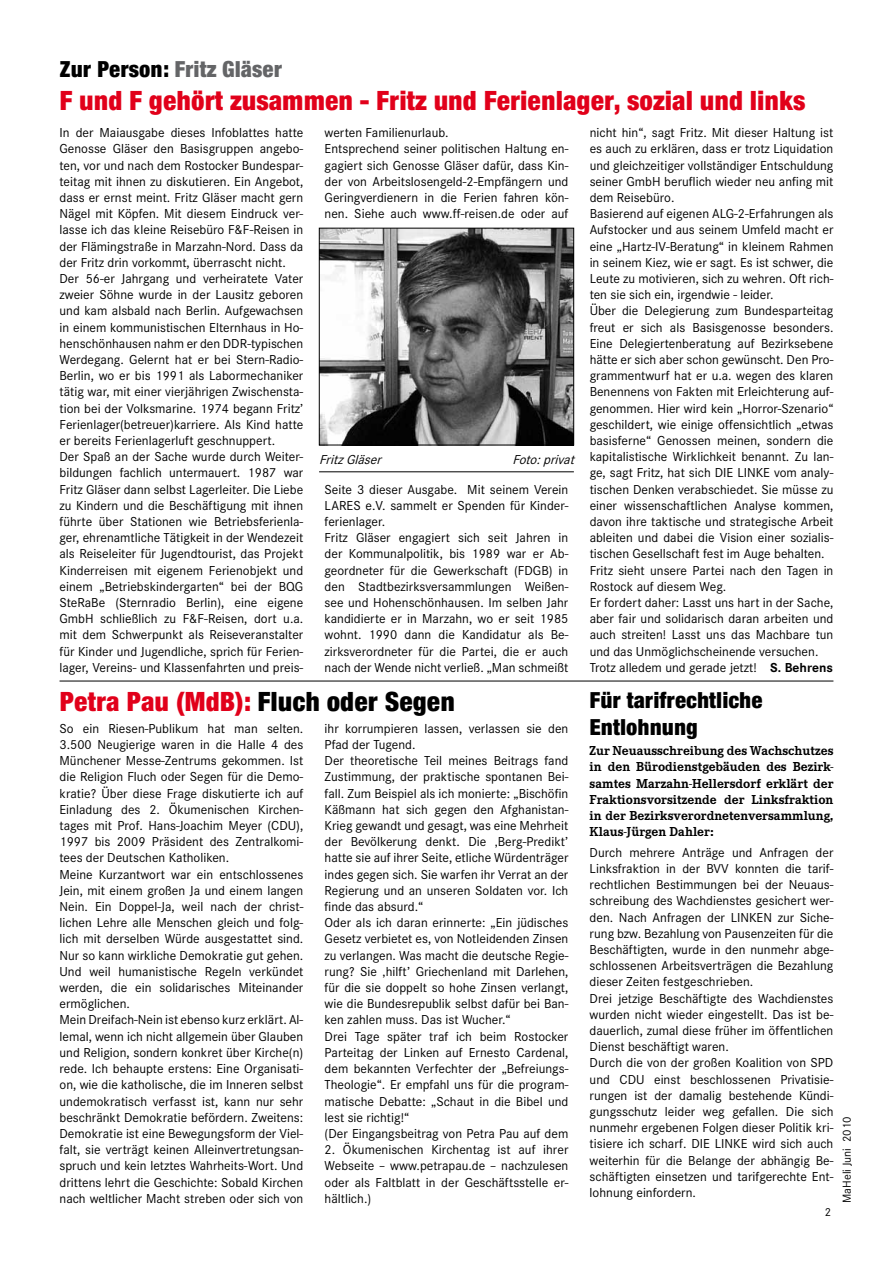
<style>
.page{position:relative;width:893px;height:1263px;background:#fff}
.page>*{position:absolute;margin:0;border:0;box-sizing:border-box;transform-origin:0 0}
.t1{font:900 27px "Neue Helvetica Condensed BQ";color:#e1001a}
.t2{font:900 22.5px/27px "Neue Helvetica Condensed BQ";color:#000}
.t3{font:900 22.5px "Neue Helvetica Condensed BQ";color:#646567}
.t4{font:13.5px/16.2px "Corporate S";color:#000}
.t5{font:700 13.5px/16.2px "Corporate E";color:#000;text-align:justify}
.t6{font:italic 13.5px "Corporate S";color:#000}
.t7{font:12px "Corporate S";color:#000}
.s1{color:#000}
.s2{font-weight:700}
</style>
<div class="page">
<hr style="left:60px;top:681px;width:773px;height:1px;background:#000">
<img style="left:321px;top:230px;width:251px;height:213px">
<div style="left:319px;top:228px;width:255px;height:217px;border:1px solid #000"></div>
<hr style="left:319px;top:471px;width:255px;height:1px;background:#000">
<h2 class="t3" style="left:60px;top:55px;width:224px"><span class="s1">Zur Person:</span> Fritz Gläser</h2>
<h1 class="t1" style="left:60px;top:83px;width:747px">F und F gehört zusammen - Fritz und Ferienlager, sozial und links</h1>
<p class="t4" style="left:60px;top:125px;width:245px">In der Maiausgabe dieses Infoblattes hatte Genosse Gläser den Basisgruppen angebo&shy;ten, vor und nach dem Rostocker Bundespar&shy;teitag mit ihnen zu diskutieren. Ein Angebot, dass er ernst meint. Fritz Gläser macht gern Nägel mit Köpfen. Mit diesem Eindruck ver&shy;lasse ich das kleine Reisebüro F&amp;F-Reisen in der Flämingstraße in Marzahn-Nord. Dass da der Fritz drin vorkommt, überrascht nicht.<br>Der 56-er Jahrgang und verheiratete Vater zweier Söhne wurde in der Lausitz geboren und kam alsbald nach Berlin. Aufgewachsen in einem kommunistischen Elternhaus in Ho&shy;henschönhausen nahm er den DDR-typischen Werdegang. Gelernt hat er bei Stern-Radio-Berlin, wo er bis 1991 als Labormechaniker tätig war, mit einer vierjährigen Zwischensta&shy;tion bei der Volksmarine. 1974 begann Fritz’ Ferienlager(betreuer)karriere. Als Kind hatte er bereits Ferienlagerluft geschnuppert.<br>Der Spaß an der Sache wurde durch Weiter&shy;bildungen fachlich untermauert. 1987 war Fritz Gläser dann selbst Lagerleiter. Die Liebe zu Kindern und die Beschäftigung mit ihnen führte über Stationen wie Betriebsferienla&shy;ger, ehrenamtliche Tätigkeit in der Wendezeit als Reiseleiter für Jugendtourist, das Projekt Kinderreisen mit eigenem Ferienobjekt und einem „Betriebskindergarten“ bei der BQG SteRaBe (Sternradio Berlin), eine eigene GmbH schließlich zu F&amp;F-Reisen, dort u.a. mit dem Schwerpunkt als Reiseveranstalter für Kinder und Jugendliche, sprich für Ferien&shy;lager, Vereins- und Klassenfahrten und preis-</p>
<p class="t4" style="left:325px;top:125px;width:245px">werten Familienurlaub.<br>Entsprechend seiner politischen Haltung en&shy;gagiert sich Genosse Gläser dafür, dass Kin&shy;der von Arbeitslosengeld-2-Empfängern und Geringverdienern in die Ferien fahren kön&shy;nen. Siehe auch www.ff-reisen.de oder auf</p>
<p class="t6" style="left:319px;top:451px;width:67px">FritzGläser</p>
<p class="t6" style="left:512px;top:451px;width:67px">Foto:privat</p>
<p class="t4" style="left:325px;top:481px;width:245px">Seite 3 dieser Ausgabe. Mit seinem Verein LARES e.V. sammelt er Spenden für Kinder&shy;ferienlager.<br>Fritz Gläser engagiert sich seit Jahren in der Kommunalpolitik, bis 1989 war er Ab&shy;geordneter für die Gewerkschaft (FDGB) in den Stadtbezirksversammlungen Weißen&shy;see und Hohenschönhausen. Im selben Jahr kandidierte er in Marzahn, wo er seit 1985 wohnt. 1990 dann die Kandidatur als Be&shy;zirksverordneter für die Partei, die er auch nach der Wende nicht verließ. „Man schmeißt</p>
<h1 class="t1" style="left:60px;top:685px;width:397px">Petra Pau (MdB): <span class="s1">Fluch oder Segen</span></h1>
<p class="t4" style="left:60px;top:720px;width:245px">So ein Riesen-Publikum hat man selten.<br>3.500 Neugierige waren in die Halle 4 des Münchener Messe-Zentrums gekommen. Ist die Religion Fluch oder Segen für die Demo&shy;kratie? Über diese Frage diskutierte ich auf Einladung des 2. Ökumenischen Kirchen&shy;tages mit Prof. Hans-Joachim Meyer (CDU), 1997 bis 2009 Präsident des Zentralkomi&shy;tees der Deutschen Katholiken.<br>Meine Kurzantwort war ein entschlossenes Jein, mit einem großen Ja und einem langen Nein. Ein Doppel-Ja, weil nach der christ&shy;lichen Lehre alle Menschen gleich und folg&shy;lich mit derselben Würde ausgestattet sind.<br>Nur so kann wirkliche Demokratie gut gehen.<br>Und weil humanistische Regeln verkündet werden, die ein solidarisches Miteinander ermöglichen.<br>Mein Dreifach-Nein ist ebenso kurz erklärt. Al&shy;lemal, wenn ich nicht allgemein über Glauben und Religion, sondern konkret über Kirche(n) rede. Ich behaupte erstens: Eine Organisati&shy;on, wie die katholische, die im Inneren selbst undemokratisch verfasst ist, kann nur sehr beschränkt Demokratie befördern. Zweitens:<br>Demokratie ist eine Bewegungsform der Viel&shy;falt, sie verträgt keinen Alleinvertretungsan&shy;spruch und kein letztes Wahrheits-Wort. Und drittens lehrt die Geschichte: Sobald Kirchen nach weltlicher Macht streben oder sich von</p>
<p class="t4" style="left:325px;top:720px;width:245px">ihr korrumpieren lassen, verlassen sie den Pfad der Tugend.<br>Der theoretische Teil meines Beitrags fand Zustimmung, der praktische spontanen Bei&shy;fall. Zum Beispiel als ich monierte: „Bischöfin Käßmann hat sich gegen den Afghanistan-Krieg gewandt und gesagt, was eine Mehrheit der Bevölkerung denkt. Die ‚Berg-Predikt’ hatte sie auf ihrer Seite, etliche Würdenträger indes gegen sich. Sie warfen ihr Verrat an der Regierung und an unseren Soldaten vor. Ich finde das absurd.“<br>Oder als ich daran erinnerte: „Ein jüdisches Gesetz verbietet es, von Notleidenden Zinsen zu verlangen. Was macht die deutsche Regie&shy;rung? Sie ‚hilft’ Griechenland mit Darlehen, für die sie doppelt so hohe Zinsen verlangt, wie die Bundesrepublik selbst dafür bei Ban&shy;ken zahlen muss. Das ist Wucher.“<br>Drei Tage später traf ich beim Rostocker Parteitag der Linken auf Ernesto Cardenal, dem bekannten Verfechter der „Befreiungs-Theologie“. Er empfahl uns für die program&shy;matische Debatte: „Schaut in die Bibel und lest sie richtig!“<br>(Der Eingangsbeitrag von Petra Pau auf dem</p>
<p class="t4" style="left:325px;top:1141px;width:245px;text-align:justify">2. Ökumenischen Kirchentag ist auf ihrer Webseite – www.petrapau.de – nachzulesen oder als Faltblatt in der Geschäftsstelle er&shy;hältlich.)</p>
<p class="t4" style="left:590px;top:125px;width:245px">nicht hin“, sagt Fritz. Mit dieser Haltung ist es auch zu erklären, dass er trotz Liquidation und gleichzeitiger vollständiger Entschuldung seiner GmbH beruflich wieder neu anfing mit dem Reisebüro.<br>Basierend auf eigenen ALG-2-Erfahrungen als Aufstocker und aus seinem Umfeld macht er eine „Hartz-IV-Beratung“ in kleinem Rahmen in seinem Kiez, wie er sagt. Es ist schwer, die Leute zu motivieren, sich zu wehren. Oft rich&shy;ten sie sich ein, irgendwie - leider.<br>Über die Delegierung zum Bundesparteitag freut er sich als Basisgenosse besonders.<br>Eine Delegiertenberatung auf Bezirksebene hätte er sich aber schon gewünscht. Den Pro&shy;grammentwurf hat er u.a. wegen des klaren Benennens von Fakten mit Erleichterung auf&shy;genommen. Hier wird kein „Horror-Szenario“ geschildert, wie einige offensichtlich „etwas basisferne“ Genossen meinen, sondern die kapitalistische Wirklichkeit benannt. Zu lan&shy;ge, sagt Fritz, hat sich DIE LINKE vom analy&shy;tischen Denken verabschiedet. Sie müsse zu einer wissenschaftlichen Analyse kommen, davon ihre taktische und strategische Arbeit ableiten und dabei die Vision einer sozialis&shy;tischen Gesellschaft fest im Auge behalten.<br>Fritz sieht unsere Partei nach den Tagen in Rostock auf diesem Weg.<br>Er fordert daher: Lasst uns hart in der Sache, aber fair und solidarisch daran arbeiten und auch streiten! Lasst uns das Machbare tun und das Unmöglichscheinende versuchen.<br>Trotz alledem und gerade jetzt! <span class="s2">S. Behrens</span></p>
<h2 class="t2" style="left:590px;top:686px;width:175px">Für tarifrechtliche<br>Entlohnung</h2>
<p class="t5" style="left:590px;top:743px;width:245px">Zur Neuausschreibung des Wachschutzes in den Bürodienstgebäuden des Bezirk&shy;samtes Marzahn-Hellersdorf erklärt der Fraktionsvorsitzende der Linksfraktion in der Bezirksverordnetenversammlung, Klaus-Jürgen Dahler:</p>
<p class="t4" style="left:590px;top:844px;width:245px">Durch mehrere Anträge und Anfragen der Linksfraktion in der BVV konnten die tarif&shy;rechtlichen Bestimmungen bei der Neuaus&shy;schreibung des Wachdienstes gesichert wer&shy;den. Nach Anfragen der LINKEN zur Siche&shy;rung bzw. Bezahlung von Pausenzeiten für die Beschäftigten, wurde in den nunmehr abge&shy;schlossenen Arbeitsverträgen die Bezahlung dieser Zeiten festgeschrieben.<br>Drei jetzige Beschäftigte des Wachdienstes wurden nicht wieder eingestellt. Das ist be&shy;dauerlich, zumal diese früher im öffentlichen Dienst beschäftigt waren.<br>Durch die von der großen Koalition von SPD und CDU einst beschlossenen Privatisie&shy;rungen ist der damalig bestehende Kündi&shy;gungsschutz leider weg gefallen. Die sich nunmehr ergebenen Folgen dieser Politik kri&shy;tisiere ich scharf. DIE LINKE wird sich auch weiterhin für die Belange der abhängig Be&shy;schäftigten einsetzen und tarifgerechte Ent&shy;lohnung einfordern.</p>
<p class="t7" style="left:825px;top:1205px;width:8px">2</p>
<p class="t7" style="left:840px;top:1203px;width:88px;rotate:-90deg">MaHeli Juni 2010</p>
</div>
